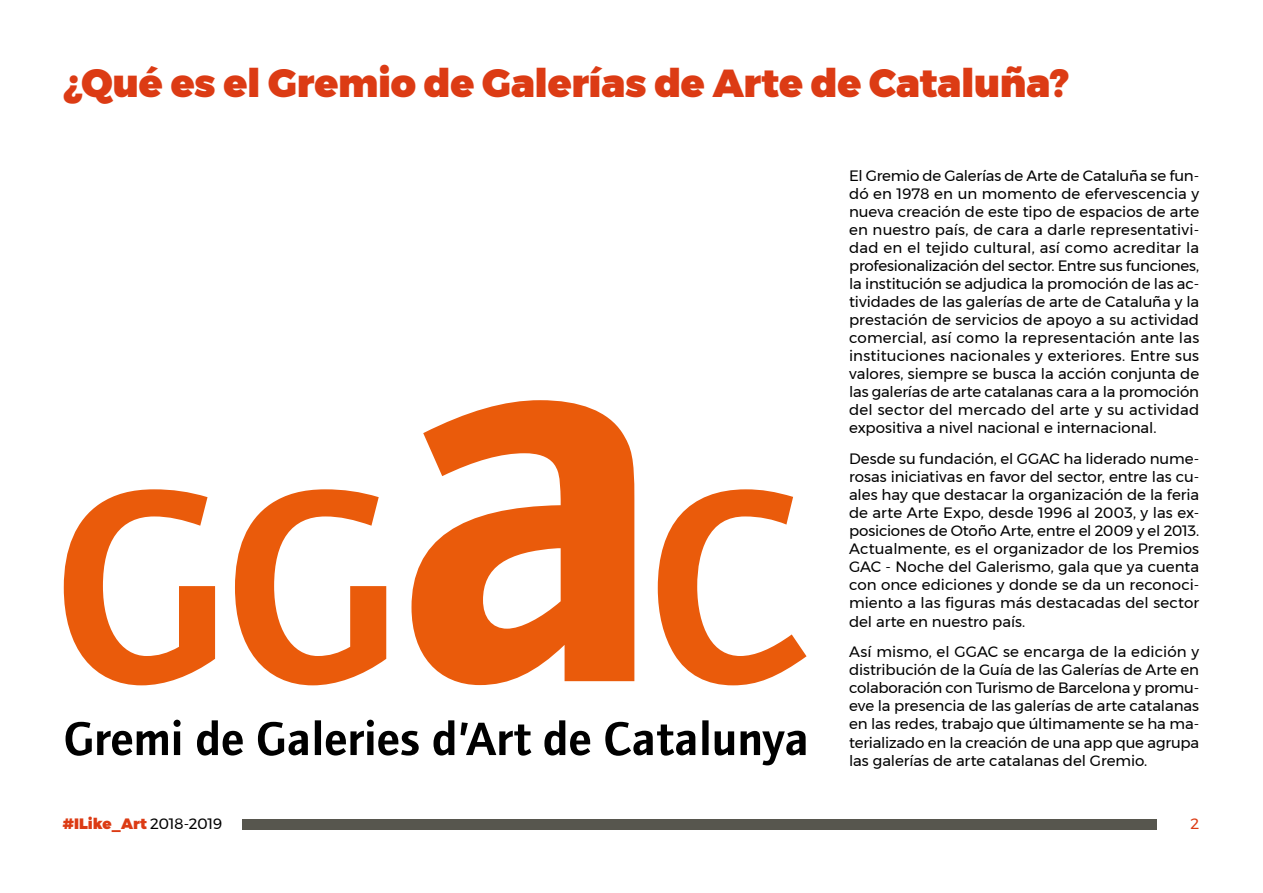
<style>
.page{position:relative;width:1263px;height:893px;background:#fff}
.page>*{position:absolute;margin:0;border:0;box-sizing:border-box;transform-origin:0 0}
.t1{font:900 39px "Montserrat";letter-spacing:-.01em;color:#dc3b14}
.t2{font:15px/18px "Montserrat";letter-spacing:-.005em;color:#000;text-align:justify}
.t3{font:900 15px "Montserrat";color:#dc3b14}
.t4{font:15px "Montserrat";color:#dc3b14}
.s1{font-weight:400;color:#000}
</style>
<div class="page">
<div style="left:242px;top:819px;width:915px;height:10px;background:#57564e"></div>
<svg style="left:64px;top:489px;width:151px;height:196px"></svg>
<svg style="left:235px;top:489px;width:151px;height:196px"></svg>
<svg style="left:411px;top:400px;width:223px;height:285px;fill:#ea5b0b"></svg>
<svg style="left:658px;top:489px;width:148px;height:196px"></svg>
<svg style="left:66px;top:720px;width:740px;height:45px"></svg>
<h1 class="t1" style="left:64px;top:51px;width:1006px">¿Qué es el Gremio de Galerías de Arte de Cataluña?</h1>
<p class="t2" style="left:849px;top:166px;width:352px">El Gremio de Galerías de Arte de Cataluña se fun&shy;dó en 1978 en un momento de efervescencia y nueva creación de este tipo de espacios de arte en nuestro país, de cara a darle representativi&shy;dad en el tejido cultural, así como acreditar la profesionalización del sector. Entre sus funciones, la institución se adjudica la promoción de las ac&shy;tividades de las galerías de arte de Cataluña y la prestación de servicios de apoyo a su actividad comercial, así como la representación ante las instituciones nacionales y exteriores. Entre sus valores, siempre se busca la acción conjunta de las galerías de arte catalanas cara a la promoción del sector del mercado del arte y su actividad expositiva a nivel nacional e internacional.</p>
<p class="t2" style="left:849px;top:450px;width:352px">Desde su fundación, el GGAC ha liderado nume&shy;rosas iniciativas en favor del sector, entre las cu&shy;ales hay que destacar la organización de la feria de arte Arte Expo, desde 1996 al 2003, y las ex&shy;posiciones de Otoño Arte, entre el 2009 y el 2013.<br>Actualmente, es el organizador de los Premios GAC - Noche del Galerismo, gala que ya cuenta con once ediciones y donde se da un reconoci&shy;miento a las figuras más destacadas del sector del arte en nuestro país.</p>
<p class="t2" style="left:849px;top:643px;width:352px">Así mismo, el GGAC se encarga de la edición y distribución de la Guía de las Galerías de Arte en colaboración con Turismo de Barcelona y promu&shy;eve la presencia de las galerías de arte catalanas en las redes, trabajo que últimamente se ha ma&shy;terializado en la creación de una app que agrupa las galerías de arte catalanas del Gremio.</p>
<p class="t3" style="left:63px;top:811px;width:161px">#ILike_Art <span class="s1">2018-2019</span></p>
<p class="t4" style="left:1190px;top:812px;width:10px">2</p>
</div>
